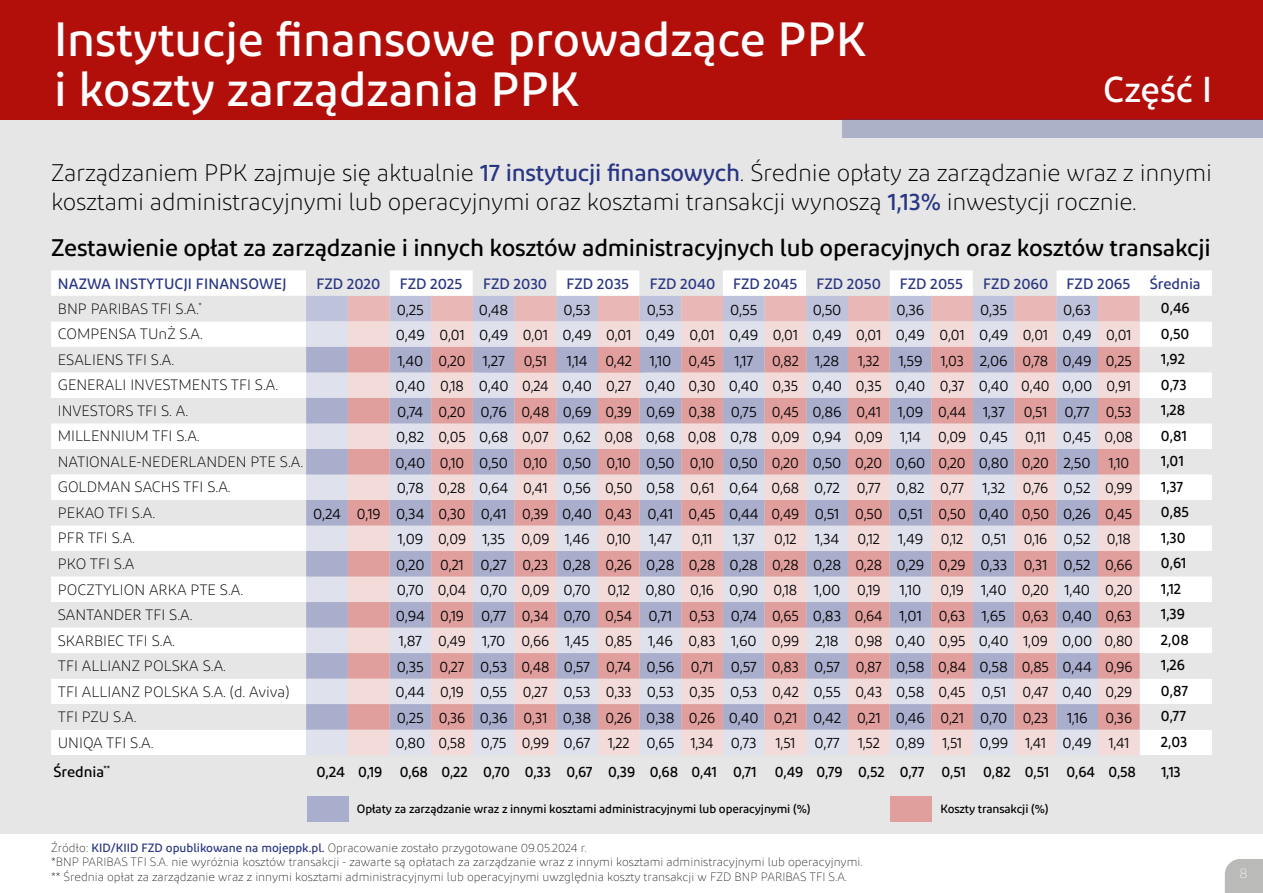
<style>
.page{position:relative;width:1263px;height:893px;background:#fff}
.page>*{position:absolute;margin:0;border:0;box-sizing:border-box;transform-origin:0 0}
.t1{font:500 48px/49.5px "Diodrum Cyrillic";color:#fff}
.t2{font:500 36px "Diodrum Cyrillic";color:#fff}
.t3{font:300 24px/28.8px "Diodrum Cyrillic";letter-spacing:-.01em;color:#000}
.t4{font:500 24px "Diodrum Cyrillic";letter-spacing:-.01em;color:#000}
.t5{font:15px "Diodrum Cyrillic";letter-spacing:-.01em;color:#000}
.t6{font:300 15px "Diodrum Cyrillic";color:#000}
.t7{font:500 15px "Diodrum Cyrillic";color:#283583}
.t8{font:500 15px "Diodrum Cyrillic";letter-spacing:-.01em;color:#000}
.t9{font:15px "Diodrum Cyrillic";letter-spacing:-.01em;color:#000;scale:.95 1}
.t10{font:500 15px "Diodrum Cyrillic";letter-spacing:-.01em;color:#000;scale:.95 1}
.t11{font:200 13.8px "Diodrum Cyrillic";color:#fff}
.t12{font:200 12px/14.4px "Diodrum Cyrillic";color:#000}
.t13{font:500 12px "Diodrum Cyrillic";letter-spacing:-.01em;color:#000}
.s1{font-weight:500;color:#283583}
</style>
<div class="page">
<div style="left:0;top:108px;width:1263px;height:725px;background:#e6e6e6"></div>
<div style="left:307px;top:796px;width:41px;height:25px;background:#a9aecd"></div>
<div style="left:890px;top:796px;width:42px;height:25px;background:#e09f9d"></div>
<svg style="left:1225px;top:859px;width:38px;height:34px"></svg>
<div style="left:0;top:0;width:1263px;height:119px;background:#b20f0b"></div>
<div style="left:842px;top:119px;width:421px;height:19px;background:#adb1c8"></div>
<svg style="left:51px;top:270px;width:1161px;height:26px;fill:#fff"></svg>
<svg style="left:51px;top:322px;width:1161px;height:433px"></svg>
<svg style="left:306px;top:296px;width:834px;height:25px;background:#d3bcc8"></svg>
<svg style="left:348px;top:321px;width:792px;height:434px;fill:#f1dbda"></svg>
<svg style="left:348px;top:347px;width:792px;height:383px"></svg>
<svg style="left:51px;top:372px;width:1161px;height:281px"></svg>
<h1 class="t1" style="left:54px;top:14px;width:814px">Instytucje finansowe prowadzące PPK i koszty zarządzania PPK</h1>
<h2 class="t2" style="left:1103px;top:66px;width:110px">Część I</h2>
<h3 class="t3" style="left:51px;top:158px;width:1162px">Zarządzaniem PPK zajmuje się aktualnie <span class="s1">17 instytucji finansowych</span>. Średnie opłaty za zarządzanie wraz z innymi kosztami administracyjnymi lub operacyjnymi oraz kosztami transakcji wynoszą <span class="s1">1,13%</span> inwestycji rocznie.</h3>
<h3 class="t4" style="left:51px;top:232px;width:1161px">Zestawienie opłat za zarządzanie i innych kosztów administracyjnych lub operacyjnych oraz kosztów transakcji</h3>
<p class="t7" style="left:58px;top:274px;width:230px">NAZWA INSTYTUCJI FINANSOWEJ</p>
<p class="t7" style="left:316px;top:274px;width:66px">FZD 2020</p>
<p class="t7" style="left:400px;top:274px;width:64px">FZD 2025</p>
<p class="t7" style="left:483px;top:274px;width:66px">FZD 2030</p>
<p class="t7" style="left:566px;top:274px;width:64px">FZD 2035</p>
<p class="t7" style="left:650px;top:274px;width:149px">FZD 2040 FZD 2045</p>
<p class="t7" style="left:816px;top:274px;width:66px">FZD 2050</p>
<p class="t7" style="left:900px;top:274px;width:65px">FZD 2055</p>
<p class="t7" style="left:983px;top:274px;width:149px">FZD 2060 FZD 2065</p>
<p class="t7" style="left:1150px;top:274px;width:52px">Średnia</p>
<p class="t6" style="left:58px;top:300px;width:145px">BNP PARIBAS TFI S.A.<sup>*</sup></p>
<p class="t5" style="left:397px;top:300px;width:29px">0,25</p>
<p class="t5" style="left:479px;top:300px;width:31px">0,48</p>
<p class="t5" style="left:563px;top:300px;width:29px">0,53</p>
<p class="t5" style="left:647px;top:300px;width:29px">0,53</p>
<p class="t5" style="left:730px;top:300px;width:29px">0,55</p>
<p class="t5" style="left:813px;top:300px;width:30px">0,50</p>
<p class="t5" style="left:896px;top:300px;width:29px">0,36</p>
<p class="t5" style="left:980px;top:300px;width:29px">0,35</p>
<p class="t5" style="left:1063px;top:300px;width:29px">0,63</p>
<p class="t10" style="left:1161px;top:299px;width:32px">0,46</p>
<p class="t6" style="left:58px;top:325px;width:147px">COMPENSA TUnŻ S.A.</p>
<p class="t5" style="left:396px;top:325px;width:737px">0,49 0,01 0,49 0,01 0,49 0,01 0,49 0,01 0,49 0,01 0,49 0,01 0,49 0,01 0,49 0,01 0,49 0,01</p>
<p class="t10" style="left:1161px;top:324px;width:31px">0,50</p>
<p class="t6" style="left:58px;top:351px;width:118px">ESALIENS TFI S.A.</p>
<p class="t5" style="left:397px;top:351px;width:109px">1,40 0,20 1,27</p>
<p class="t9" style="left:524px;top:351px;width:26px">0,51</p>
<p class="t5" style="left:566px;top:351px;width:567px">1,14 0,42 1,10 0,45 1,17 0,82 1,28 1,32 1,59 1,03 2,06 0,78 0,49 0,25</p>
<p class="t10" style="left:1161px;top:350px;width:27px">1,92</p>
<p class="t6" style="left:58px;top:376px;width:222px">GENERALI INVESTMENTS TFI S.A.</p>
<p class="t5" style="left:395px;top:377px;width:737px">0,40 0,18 0,40 0,24 0,40 0,27 0,40 0,30 0,40 0,35 0,40 0,35 0,40 0,37 0,40 0,40 0,00 0,91</p>
<p class="t10" style="left:1161px;top:375px;width:28px">0,73</p>
<p class="t6" style="left:58px;top:402px;width:132px">INVESTORS TFI S. A.</p>
<p class="t5" style="left:397px;top:402px;width:609px">0,74 0,20 0,76 0,48 0,69 0,39 0,69 0,38 0,75 0,45 0,86 0,41 1,09 0,44 1,37</p>
<p class="t9" style="left:1024px;top:402px;width:115px">0,51 0,77 0,53</p>
<p class="t10" style="left:1161px;top:401px;width:27px">1,28</p>
<p class="t6" style="left:58px;top:427px;width:143px">MILLENNIUM TFI S.A.</p>
<p class="t5" style="left:396px;top:428px;width:738px">0,82 0,05 0,68 0,07 0,62 0,08 0,68 0,08 0,78 0,09 0,94 0,09 1,14 0,09 0,45 0,11 0,45 0,08</p>
<p class="t10" style="left:1161px;top:426px;width:29px">0,81</p>
<p class="t6" style="left:58px;top:453px;width:247px">NATIONALE-NEDERLANDEN PTE S.A.</p>
<p class="t5" style="left:395px;top:453px;width:735px">0,40 0,10 0,50 0,10 0,50 0,10 0,50 0,10 0,50 0,20 0,50 0,20 0,60 0,20 0,80 0,20 2,50 1,10</p>
<p class="t10" style="left:1161px;top:452px;width:26px">1,01</p>
<p class="t6" style="left:58px;top:478px;width:174px">GOLDMAN SACHS TFI S.A.</p>
<p class="t5" style="left:397px;top:479px;width:737px">0,78 0,28 0,64 0,41 0,56 0,50 0,58 0,61 0,64 0,68 0,72 0,77 0,82 0,77 1,32 0,76 0,52 0,99</p>
<p class="t10" style="left:1161px;top:477px;width:25px">1,37</p>
<p class="t6" style="left:58px;top:504px;width:99px">PEKAO TFI S.A.</p>
<p class="t5" style="left:313px;top:504px;width:821px">0,24 0,19 0,34 0,30 0,41 0,39 0,40 0,43 0,41 0,45 0,44 0,49 0,51 0,50 0,51 0,50 0,40 0,50 0,26 0,45</p>
<p class="t10" style="left:1161px;top:503px;width:31px">0,85</p>
<p class="t6" style="left:58px;top:529px;width:79px">PFR TFI S.A.</p>
<p class="t5" style="left:398px;top:530px;width:276px">1,09 0,09 1,35 0,09 1,46 0,10 1,47</p>
<p class="t9" style="left:692px;top:530px;width:23px">0,11</p>
<p class="t5" style="left:733px;top:530px;width:24px">1,37</p>
<p class="t9" style="left:774px;top:530px;width:377px">0,12 1,34 0,12 1,49 0,12 0,51 0,16 0,52 0,18</p>
<p class="t10" style="left:1161px;top:528px;width:28px">1,30</p>
<p class="t6" style="left:58px;top:555px;width:78px">PKO TFI S.A</p>
<p class="t5" style="left:396px;top:555px;width:738px">0,20 0,21 0,27 0,23 0,28 0,26 0,28 0,28 0,28 0,28 0,28 0,28 0,29 0,29 0,33 0,31 0,52 0,66</p>
<p class="t10" style="left:1161px;top:554px;width:28px">0,61</p>
<p class="t6" style="left:58px;top:580px;width:187px">POCZTYLION ARKA PTE S.A.</p>
<p class="t5" style="left:397px;top:581px;width:485px">0,70 0,04 0,70 0,09 0,70 0,12 0,80 0,16 0,90 0,18 1,00 0,19</p>
<p class="t5" style="left:900px;top:581px;width:23px">1,10</p>
<p class="t9" style="left:940px;top:581px;width:204px">0,19 1,40 0,20 1,40 0,20</p>
<p class="t10" style="left:1161px;top:579px;width:23px">1,12</p>
<p class="t6" style="left:58px;top:606px;width:136px">SANTANDER TFI S.A.</p>
<p class="t5" style="left:396px;top:606px;width:738px">0,94 0,19 0,77 0,34 0,70 0,54 0,71 0,53 0,74 0,65 0,83 0,64 1,01 0,63 1,65 0,63 0,40 0,63</p>
<p class="t10" style="left:1161px;top:605px;width:27px">1,39</p>
<p class="t6" style="left:58px;top:631px;width:119px">SKARBIEC TFI S.A.</p>
<p class="t5" style="left:399px;top:632px;width:736px">1,87 0,49 1,70 0,66 1,45 0,85 1,46 0,83 1,60 0,99 2,18 0,98 0,40 0,95 0,40 1,09 0,00 0,80</p>
<p class="t10" style="left:1161px;top:630px;width:31px">2,08</p>
<p class="t6" style="left:58px;top:657px;width:170px">TFI ALLIANZ POLSKA S.A.</p>
<p class="t5" style="left:397px;top:657px;width:737px">0,35 0,27 0,53 0,48 0,57 0,74 0,56 0,71 0,57 0,83 0,57 0,87 0,58 0,84 0,58 0,85 0,44 0,96</p>
<p class="t10" style="left:1161px;top:656px;width:27px">1,26</p>
<p class="t6" style="left:58px;top:682px;width:233px">TFI ALLIANZ POLSKA S.A. (d. Aviva)</p>
<p class="t5" style="left:396px;top:683px;width:738px">0,44 0,19 0,55 0,27 0,53 0,33 0,53 0,35 0,53 0,42 0,55 0,43 0,58 0,45 0,51 0,47 0,40 0,29</p>
<p class="t10" style="left:1161px;top:681px;width:30px">0,87</p>
<p class="t6" style="left:58px;top:708px;width:80px">TFI PZU S.A.</p>
<p class="t5" style="left:397px;top:708px;width:737px">0,25 0,36 0,36 0,31 0,38 0,26 0,38 0,26 0,40 0,21 0,42 0,21 0,46 0,21 0,70 0,23 1,16 0,36</p>
<p class="t10" style="left:1161px;top:707px;width:28px">0,77</p>
<p class="t6" style="left:58px;top:733px;width:97px">UNIQA TFI S.A.</p>
<p class="t5" style="left:395px;top:734px;width:363px">0,80 0,58 0,75 0,99 0,67 1,22 0,65 1,34 0,73</p>
<p class="t9" style="left:775px;top:734px;width:22px">1,51</p>
<p class="t5" style="left:814px;top:734px;width:316px">0,77 1,52 0,89 1,51 0,99 1,41 0,49 1,41</p>
<p class="t10" style="left:1161px;top:732px;width:29px">2,03</p>
<p class="t8" style="left:53px;top:762px;width:58px">Średnia<sup>**</sup></p>
<p class="t8" style="left:316px;top:762px;width:821px">0,24 0,19 0,68 0,22 0,70 0,33 0,67 0,39 0,68 0,41 0,71 0,49 0,79 0,52 0,77 0,51 0,82 0,51 0,64 0,58</p>
<p class="t10" style="left:1161px;top:762px;width:22px">1,13</p>
<p class="t6" style="left:570px;top:352px;width:69px">1, 0 0,20</p>
<p class="t13" style="left:357px;top:802px;width:455px">Opłaty za zarządzanie wraz z innymi kosztami administracyjnymi lub operacyjnymi (%)</p>
<p class="t13" style="left:940px;top:802px;width:110px">Koszty transakcji (%)</p>
<p class="t12" style="left:51px;top:840px;width:813px">Źródło: <span class="s1">KID/KIID FZD opublikowane na mojeppk.pl.</span> Opracowanie zostało przygotowane 09.05.2024 r.<br>*BNP PARIBAS TFI S.A. nie wyróżnia kosztów transakcji - zawarte są opłatach za zarządzanie wraz z innymi kosztami administracyjnymi lub operacyjnymi. ** Średnia opłat za zarządzanie wraz z innymi kosztami administracyjnymi lub operacyjnymi uwzględnia koszty transakcji w FZD BNP PARIBAS TFI S.A.</p>
<p class="t11" style="left:1239px;top:865px;width:10px">8</p>
</div>
